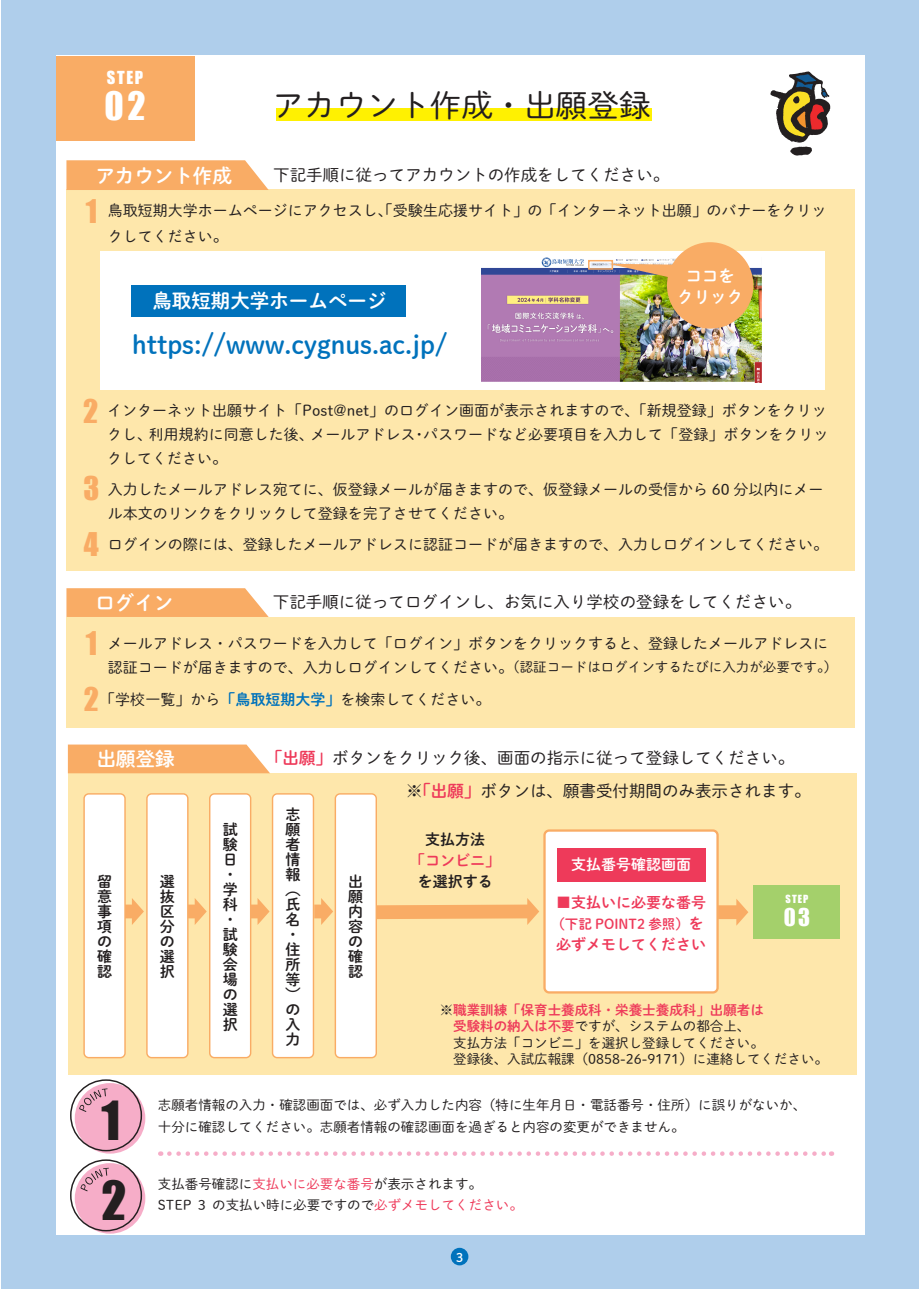
<style>
.page{position:relative;width:919px;height:1289px;background:#fff}
.page>*{position:absolute;margin:0;border:0;box-sizing:border-box;transform-origin:0 0}
.t1{font:49.5px/79.9px "Impact";color:#231f20}
.t2{font:36px "Impact";color:#fff}
.t3{font:31.5px "DNP Shuei M Go Std L";color:#231f20}
.t4{font:30px "Impact";color:#f9ac65}
.t5{font:25.5px "DNP Shuei M Go Std B";color:#0072bc}
.t6{font:22.5px "Impact";color:#fff}
.t7{font:19.5px "DNP Shuei M Go Std B";color:#fff}
.t8{font:16.5px "DNP Shuei M Go Std L";color:#231f20}
.t9{font:16.5px/21px "DNP Shuei M Go Std B";color:#fff;text-align:center}
.t10{font:16.5px "Impact";color:#fff}
.t11{font:15px/24px "DNP Shuei M Go Std L";color:#231f20}
.t12{font:15px/15px "DNP Shuei M Go Std B";color:#231f20;text-align:justify}
.t13{font:15px "DNP Shuei M Go Std B";color:#ee3a5a}
.t14{font:15px "DNP Shuei M Go Std B";color:#fff}
.t15{font:13.5px/21px "DNP Shuei M Go Std L";color:#231f20}
.t16{font:13.5px "DNP Shuei M Go Std B";color:#ee3a5a}
.t17{font:12px "DNP Shuei M Go Std B";color:#fff}
.t18{font:10.35px "Impact";color:#fff}
.s1{font-family:"Impact";font-size:30px;color:#f9ac65}
.s2{font-family:"DNP Shuei M Go Std B";color:#0072bc}
.s3{font-size:13.5px}
.s4{font-family:"DNP Shuei M Go Std B";color:#ee3a5a}
.s5{font-family:"DNP Shuei M Go Std B"}
.s6{font-size:15px}
.s7{color:#231f20}
.s8{color:#ee3a5a}
</style>
<div class="page">
<div style="left:1px;top:0;width:917px;height:1288px;background:#afceeb"></div>
<div style="left:56px;top:55px;width:808px;height:1179px;background:#fff"></div>
<div style="left:276px;top:108px;width:375px;height:12px;background:#fff101"></div>
<div style="left:56px;top:56px;width:139px;height:85px;background:#f9ac65"></div>
<div style="left:66px;top:190px;width:788px;height:381px;background:#fee7ab"></div>
<svg style="left:66px;top:160px;width:202px;height:30px;background:#f9b16f"></svg>
<div style="left:66px;top:617px;width:788px;height:110px;background:#fee7ab"></div>
<svg style="left:66px;top:588px;width:202px;height:29px;background:#f9b16e"></svg>
<div style="left:68px;top:773px;width:788px;height:302px;background:#fee7ab"></div>
<svg style="left:68px;top:744px;width:202px;height:29px;background:#f9b270"></svg>
<div style="left:84px;top:793px;width:41px;height:264px;background:#fff;border-radius:5px"></div>
<div style="left:83px;top:793px;width:43px;height:265px;border:1px solid #f9ac65;border-radius:5px"></div>
<div style="left:147px;top:793px;width:41px;height:264px;background:#fff;border-radius:5px"></div>
<div style="left:146px;top:793px;width:42px;height:265px;border:1px solid #f9ac65;border-radius:5px"></div>
<div style="left:210px;top:793px;width:41px;height:264px;background:#fff;border-radius:5px"></div>
<div style="left:209px;top:793px;width:42px;height:265px;border:1px solid #f9ac65;border-radius:5px"></div>
<div style="left:272px;top:793px;width:41px;height:264px;background:#fff;border-radius:5px"></div>
<div style="left:272px;top:793px;width:42px;height:265px;border:1px solid #f9ac65;border-radius:5px"></div>
<div style="left:335px;top:793px;width:41px;height:264px;background:#fff;border-radius:5px"></div>
<div style="left:334px;top:793px;width:43px;height:265px;border:1px solid #f9ac65;border-radius:5px"></div>
<div style="left:544px;top:830px;width:173px;height:162px;background:#fff;border-radius:5px"></div>
<div style="left:543px;top:829px;width:175px;height:164px;border:2px solid #f9ac65;border-radius:5px"></div>
<svg style="left:125px;top:898px;width:19px;height:27px"></svg>
<svg style="left:188px;top:898px;width:19px;height:27px"></svg>
<svg style="left:251px;top:898px;width:18px;height:27px"></svg>
<svg style="left:314px;top:898px;width:19px;height:27px"></svg>
<svg style="left:717px;top:898px;width:31px;height:27px"></svg>
<svg style="left:376px;top:898px;width:163px;height:27px"></svg>
<div style="left:556px;top:848px;width:149px;height:33px;background:#ee3a5a"></div>
<div style="left:75px;top:1083px;width:70px;height:70px;background:#f6adc8;border-radius:50%"></div>
<div style="left:70px;top:1079px;width:72px;height:72px;border:1px solid #231f20;border-radius:50%"></div>
<div style="left:75px;top:1163px;width:70px;height:70px;background:#f6adc8;border-radius:50%"></div>
<div style="left:70px;top:1159px;width:72px;height:72px;border:1px solid #231f20;border-radius:50%"></div>
<svg style="left:79px;top:1088px;width:29px;height:23px"></svg>
<svg style="left:80px;top:1167px;width:29px;height:24px"></svg>
<svg style="left:169px;top:1151px;width:663px;height:4px"></svg>
<div style="left:753px;top:885px;width:87px;height:53px;background:#a4d06b"></div>
<div style="left:451px;top:1247px;width:17px;height:18px;background:#0072bc;border-radius:50%"></div>
<svg style="left:770px;top:71px;width:60px;height:84px"></svg>
<div style="left:100px;top:251px;width:724px;height:138px;background:#fff"></div>
<div style="left:131px;top:285px;width:275px;height:32px;background:#0072bc"></div>
<img style="left:481px;top:258px;width:280px;height:124px">
<svg style="left:608px;top:264px;width:64px;height:14px"></svg>
<div style="left:667px;top:242px;width:86px;height:86px;background:#f9ac65;border-radius:50%"></div>
<div style="left:588px;top:260px;width:25px;height:10px;border:2px solid #f9ac65"></div>
<p class="t10" style="left:107px;top:65px;width:38px">STEP</p>
<h2 class="t2" style="left:104px;top:78px;width:42px">02</h2>
<h3 class="t3" style="left:272px;top:82px;width:379px">アカウント作成・出願登録</h3>
<h3 class="t7" style="left:95px;top:161px;width:138px">アカウント作成</h3>
<p class="t8" style="left:273px;top:162px;width:397px">下記手順に従ってアカウントの作成をしてください。</p>
<h3 class="t4" style="left:86px;top:188px;width:13px">1</h3>
<p class="t11" style="left:108px;top:196px;width:720px;line-height:26.2px">鳥取短期大学ホームページにアクセスし、「受験生応援サイト」の「インターネット出願」のバナーをクリックしてください。</p>
<h3 class="t7" style="left:152px;top:286px;width:235px">鳥取短期大学ホームページ</h3>
<h3 class="t5" style="left:132px;top:325px;width:316px">https://www.cygnus.ac.jp/</h3>
<p class="t9" style="left:677px;top:264px;width:67px">ココをクリック</p>
<h3 class="t4" style="left:83px;top:387px;width:17px">2</h3>
<p class="t11" style="left:107px;top:398px;width:722px;text-align:justify">インターネット出願サイト「Post@net」のログイン画面が表示されますので、「新規登録」ボタンをクリックし、利用規約に同意した後、メールアドレス・パスワードなど必要項目を入力して「登録」ボタンをクリックしてください。</p>
<h3 class="t4" style="left:83px;top:465px;width:17px">3</h3>
<p class="t11" style="left:84px;top:532px;width:745px"><span class="s1">4</span> ログインの際には、登録したメールアドレスに認証コードが届きますので、入力しログインしてください。</p>
<p class="t11" style="left:108px;top:477px;width:717px">入力したメールアドレス宛てに、仮登録メールが届きますので、仮登録メールの受信から 60 分以内にメール本文のリンクをクリックして登録を完了させてください。</p>
<h3 class="t7" style="left:95px;top:588px;width:79px">ログイン</h3>
<p class="t8" style="left:273px;top:589px;width:530px">下記手順に従ってログインし、お気に入り学校の登録をしてください。</p>
<h3 class="t4" style="left:86px;top:619px;width:13px">1</h3>
<p class="t11" style="left:84px;top:686px;width:408px"><span class="s1">2</span>「学校一覧」から<span class="s2">「鳥取短期大学」</span>を検索してください。</p>
<p class="t11" style="left:108px;top:630px;width:730px">メールアドレス・パスワードを入力して「ログイン」ボタンをクリックすると、登録したメールアドレスに認証コードが届きますので、入力しログインしてください。<span class="s3">（認証コードはログインするたびに入力が必要です。）</span></p>
<h3 class="t7" style="left:97px;top:744px;width:79px">出願登録</h3>
<p class="t8" style="left:266px;top:746px;width:529px"><span class="s4">「出願」</span>ボタンをクリック後、画面の指示に従って登録してください。</p>
<p class="t12" style="left:97px;top:873px;width:16px">留意事項の確認</p>
<p class="t12" style="left:160px;top:873px;width:16px">選抜区分の選択</p>
<p class="t12" style="left:223px;top:821px;width:16px;text-align:left">試験日・学科・試験会場の選択</p>
<p class="t12" style="left:285px;top:806px;width:16px;text-align:left">志願者情報（氏名・住所等）の入力</p>
<p class="t12" style="left:348px;top:873px;width:16px">出願内容の確認</p>
<p class="t8" style="left:406px;top:778px;width:406px"><span class="s5">※</span><span class="s4">「出願」</span>ボタンは、願書受付期間のみ表示されます。</p>
<p class="t12" style="left:425px;top:831px;width:61px">支払方法</p>
<p class="t13" style="left:410px;top:849px;width:91px">「コンビニ」</p>
<p class="t12" style="left:417px;top:873px;width:76px">を選択する</p>
<p class="t14" style="left:571px;top:853px;width:121px">支払番号確認画面</p>
<p class="t13" style="left:556px;top:891px;width:151px">■支払いに必要な番号</p>
<p class="t16" style="left:551px;top:913px;width:154px">（下記 POINT2 参照）<span class="s6">を</span></p>
<p class="t13" style="left:556px;top:933px;width:151px">必ずメモしてください</p>
<p class="t18" style="left:785px;top:891px;width:24px">STEP</p>
<h3 class="t6" style="left:783px;top:899px;width:28px">03</h3>
<p class="t16" style="left:439px;top:999px;width:325px"><span class="s7">※</span>職業訓練「保育士養成科・栄養士養成科」出願者は</p>
<p class="t15" style="left:439px;top:1017px;width:390px;line-height:16.5px"><span class="s4">　受験料の納入は不要</span>ですが、システムの都合上、<br>　支払方法「コンビニ」を選択し登録してください。<br>　登録後、入試広報課（0858-26-9171）に連絡してください。</p>
<h1 class="t1" style="left:102px;top:1078px;width:26px">1<br>2</h1>
<p class="t15" style="left:158px;top:1094px;width:649px">志願者情報の入力・確認画面では、必ず入力した内容（特に生年月日・電話番号・住所）に誤りがないか、十分に確認してください。志願者情報の確認画面を過ぎると内容の変更ができません。</p>
<p class="t15" style="left:158px;top:1172px;width:366px">支払番号確認に<span class="s8">支払いに必要な番号</span>が表示されます。<br>STEP ３ の支払い時に必要ですので<span class="s8">必ずメモしてください。</span></p>
<p class="t17" style="left:456px;top:1248px;width:9px">3</p>
</div>
